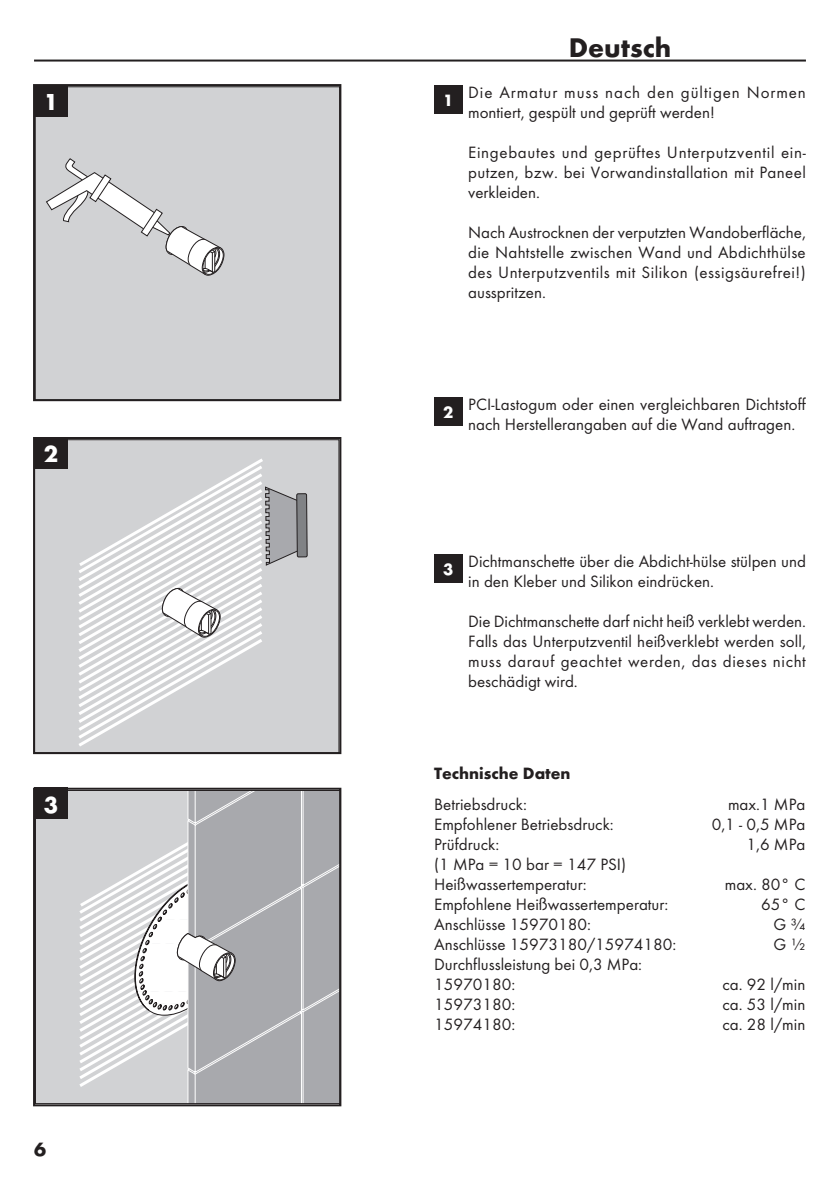
<style>
.page{position:relative;width:840px;height:1191px;background:#fff}
.page>*{position:absolute;margin:0;border:0;box-sizing:border-box;transform-origin:0 0}
.t1{font:700 28px "Futura TOT";color:#231f20}
.t2{font:700 24px "Futura TOT";color:#fff}
.t3{font:700 20px "Futura TOT";color:#231f20}
.t4{font:17px/20px "Futura TOT Boo";color:#231f20}
.t5{font:17px/20px "Futura TOT Boo";letter-spacing:.055em;color:#231f20}
.t6{font:700 17px "Futura TOT";color:#231f20}
.t7{font:700 17px "Futura TOT";color:#fff}
</style>
<div class="page">
<div style="left:35px;top:87px;width:304px;height:313px;background:#d1d2d4"></div>
<svg style="left:46px;top:158px;width:179px;height:117px"></svg>
<div style="left:33px;top:84px;width:308px;height:317px;border:2px solid #231f20"></div>
<div style="left:35px;top:440px;width:304px;height:313px;background:#d1d2d4"></div>
<svg style="left:78px;top:458px;width:185px;height:289px"></svg>
<svg style="left:265px;top:486px;width:36px;height:80px"></svg>
<div style="left:296px;top:494px;width:11px;height:63px;background:#808285;border-radius:2px"></div>
<div style="left:296px;top:493px;width:11px;height:64px;border:1px solid #231f20;border-radius:2px"></div>
<svg style="left:161px;top:587px;width:60px;height:50px"></svg>
<div style="left:33px;top:437px;width:308px;height:317px;border:2px solid #231f20"></div>
<div style="left:35px;top:790px;width:304px;height:313px;background:#d1d2d4"></div>
<svg style="left:79px;top:842px;width:108px;height:245px"></svg>
<svg style="left:187px;top:792px;width:151px;height:309px;background:#abacb0"></svg>
<svg style="left:134px;top:876px;width:109px;height:140px;background:#cacacc"></svg>
<div style="left:33px;top:787px;width:308px;height:319px;border:2px solid #231f20"></div>
<hr style="left:34px;top:60px;width:771px;height:2px;background:#231f20">
<div style="left:34px;top:85px;width:34px;height:31px;background:#231f20"></div>
<div style="left:34px;top:437px;width:34px;height:31px;background:#231f20"></div>
<div style="left:34px;top:787px;width:34px;height:32px;background:#231f20"></div>
<div style="left:434px;top:554px;width:28px;height:28px;background:#231f20"></div>
<div style="left:434px;top:85px;width:28px;height:28px;background:#231f20"></div>
<div style="left:434px;top:397px;width:28px;height:28px;background:#231f20"></div>
<h2 class="t2" style="left:44px;top:87px;width:16px">1</h2>
<h2 class="t2" style="left:44px;top:439px;width:16px">2</h2>
<h2 class="t2" style="left:44px;top:790px;width:16px">3</h2>
<p class="t3" style="left:34px;top:1136px;width:13px">6</p>
<p class="t7" style="left:443px;top:90px;width:12px">1</p>
<h1 class="t1" style="left:568px;top:30px;width:104px">Deutsch</h1>
<p class="t5" style="left:468px;top:82px;width:339px">Die Armatur muss nach den gültigen Normen montiert, gespült und geprüft werden!</p>
<p class="t4" style="left:468px;top:142px;width:339px;text-align:justify">Eingebautes und geprüftes Unterputzventil ein&shy;putzen, bzw. bei Vorwandinstallation mit Paneel verkleiden.</p>
<p class="t4" style="left:468px;top:222px;width:339px;text-align:justify">Nach Austrocknen der verputzten Wandoberfläche, die Nahtstelle zwischen Wand und Abdichthülse des Unterputzventils mit Silikon (essigsäurefrei!) ausspritzen.</p>
<p class="t7" style="left:443px;top:402px;width:12px">2</p>
<p class="t4" style="left:468px;top:394px;width:339px">PCI-Lastogum oder einen vergleichbaren Dichtstoff nach Herstellerangaben auf die Wand auftragen.</p>
<p class="t7" style="left:443px;top:559px;width:12px">3</p>
<p class="t4" style="left:468px;top:551px;width:339px">Dichtmanschette über die Abdicht-hülse stülpen und in den Kleber und Silikon eindrücken.</p>
<p class="t4" style="left:468px;top:611px;width:339px;text-align:justify">Die Dichtmanschette darf nicht heiß verklebt werden.<br>Falls das Unterputzventil heißverklebt werden soll, muss darauf geachtet werden, das dieses nicht beschädigt wird.</p>
<p class="t6" style="left:434px;top:763px;width:138px">Technische Daten</p>
<p class="t4" style="left:434px;top:794px;width:94px">Betriebsdruck:</p>
<p class="t4" style="left:727px;top:794px;width:79px">max.1 MPa</p>
<p class="t4" style="left:434px;top:814px;width:181px">Empfohlener Betriebsdruck:</p>
<p class="t4" style="left:711px;top:814px;width:95px">0,1 - 0,5 MPa</p>
<p class="t4" style="left:434px;top:834px;width:66px">Prüfdruck:</p>
<p class="t4" style="left:746px;top:834px;width:60px">1,6 MPa</p>
<p class="t4" style="left:434px;top:854px;width:193px">(1 MPa = 10 bar = 147 PSI)<br>Heißwassertemperatur:</p>
<p class="t4" style="left:724px;top:874px;width:82px">max. 80° C</p>
<p class="t4" style="left:434px;top:894px;width:235px">Empfohlene Heißwassertemperatur:</p>
<p class="t4" style="left:760px;top:894px;width:46px">65° C</p>
<p class="t4" style="left:434px;top:914px;width:158px">Anschlüsse 15970180:</p>
<p class="t4" style="left:773px;top:914px;width:33px">G¾</p>
<p class="t4" style="left:434px;top:934px;width:243px">Anschlüsse 15973180/15974180:</p>
<p class="t4" style="left:773px;top:934px;width:33px">G½</p>
<p class="t4" style="left:434px;top:954px;width:209px">Durchflussleistung bei 0,3 MPa:<br>15970180:</p>
<p class="t4" style="left:722px;top:974px;width:84px">ca. 92 l/min</p>
<p class="t4" style="left:434px;top:994px;width:82px">15973180:</p>
<p class="t4" style="left:722px;top:994px;width:84px">ca. 53 l/min</p>
<p class="t4" style="left:434px;top:1014px;width:82px">15974180:</p>
<p class="t4" style="left:722px;top:1014px;width:84px">ca. 28 l/min</p>
</div>
